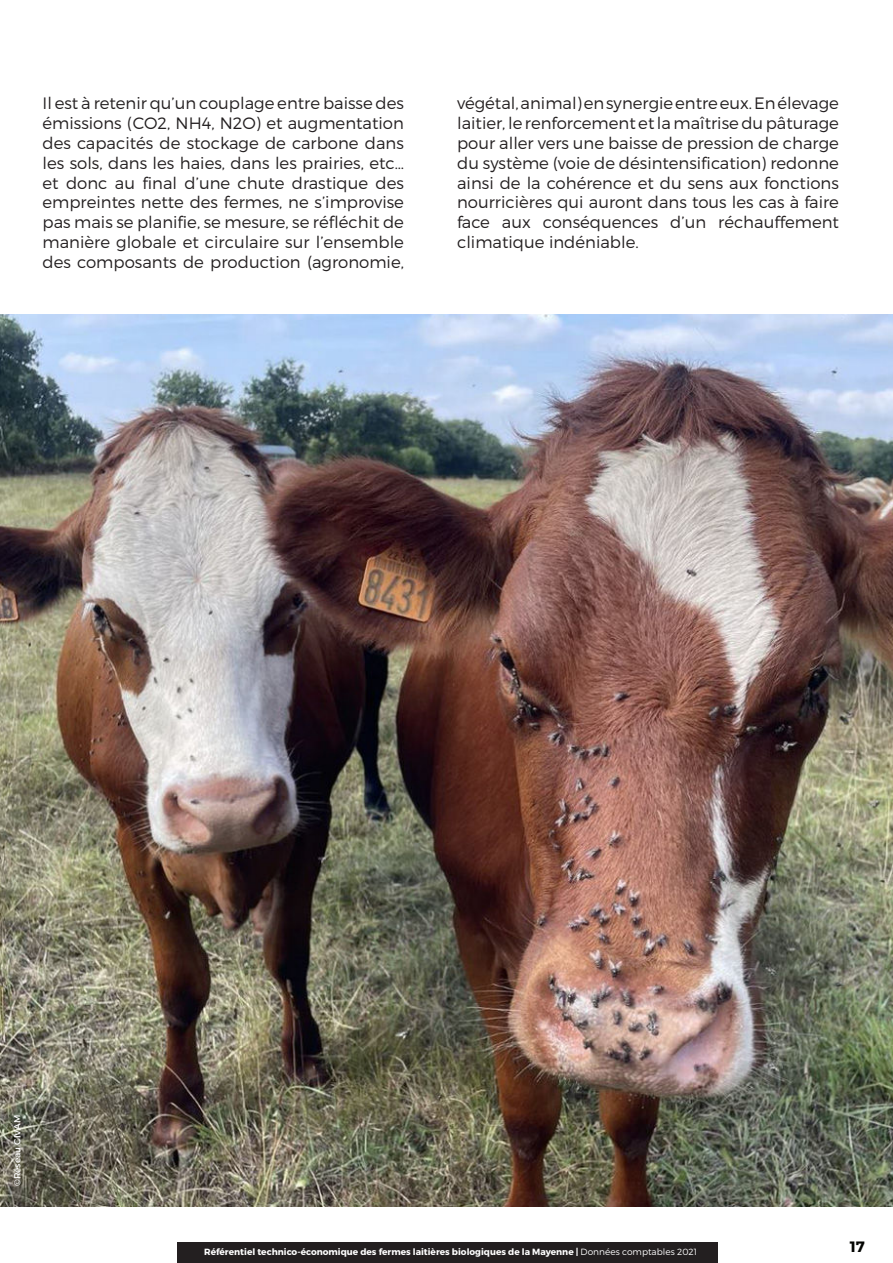
<style>
.page{position:relative;width:893px;height:1263px;background:#fff}
.page>*{position:absolute;margin:0;border:0;box-sizing:border-box;transform-origin:0 0}
.t1{font:300 16.5px/19.8px "Montserrat";color:#231f20;text-align:justify}
.t2{font:700 15px "Montserrat";color:#040503}
.t3{font:700 9px "Montserrat";color:#fff}
.t4{font:9px "Montserrat";color:#fff}
.s1{font-weight:300}
</style>
<div class="page">
<div style="left:178px;top:1242px;width:540px;height:21px;background:#231f20"></div>
<img style="left:0;top:315px;width:893px;height:891px">
<p class="t1" style="left:43px;top:94px;width:363px">Il est à retenir qu’un couplage entre baisse des émissions (CO2, NH4, N2O) et augmentation des capacités de stockage de carbone dans les sols, dans les haies, dans les prairies, etc… et donc au final d’une chute drastique des empreintes nette des fermes, ne s’improvise pas mais se planifie, se mesure, se réfléchit de manière globale et circulaire sur l’ensemble des composants de production (agronomie,</p>
<p class="t1" style="left:457px;top:94px;width:383px">végétal, animal) en synergie entre eux. En élevage laitier, le renforcement et la maîtrise du pâturage pour aller vers une baisse de pression de charge du système (voie de désintensification) redonne ainsi de la cohérence et du sens aux fonctions nourricières qui auront dans tous les cas à faire face aux conséquences d’un réchauffement climatique indéniable.</p>
<p class="t4" style="left:12px;top:1186px;width:73px;rotate:-90deg">©Réseau CIVAM</p>
<p class="t3" style="left:204px;top:1247px;width:494px">Référentiel technico-économique des fermes laitières biologiques de la Mayenne | <span class="s1">Données comptables 2021</span></p>
<p class="t2" style="left:850px;top:1238px;width:17px">17</p>
</div>
